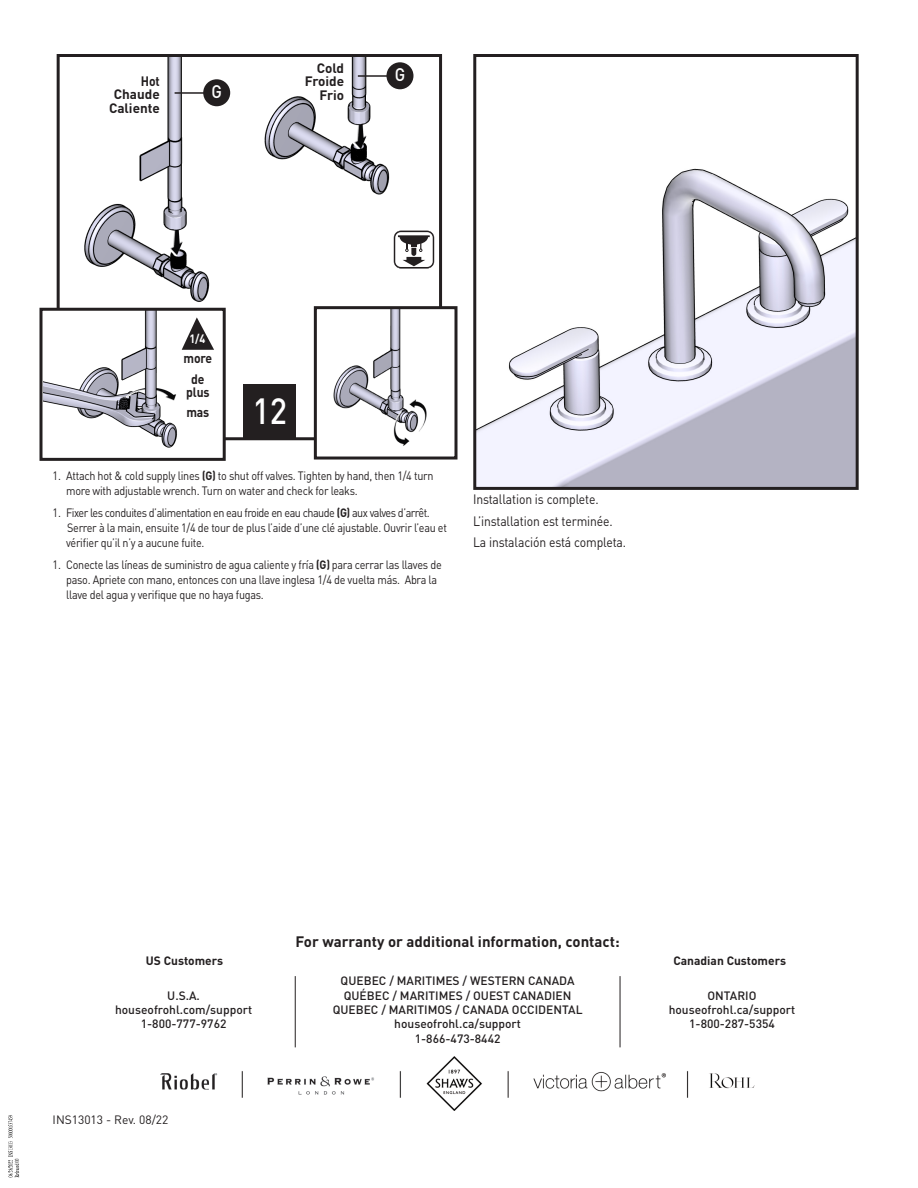
<style>
.page{position:relative;width:918px;height:1188px;background:#fff}
.page>*{position:absolute;margin:0;border:0;box-sizing:border-box;transform-origin:0 0}
.Callout_Circles{font:500 36px "DIN Pro";color:#fff;scale:.9 1}
.Callout_Circles-2{font:500 18px "DIN Pro";color:#fff;scale:.9 1}
.t1{font:700 15px "DIN Pro";color:#231f20}
.Description_Content{font:13.5px "DIN Pro";letter-spacing:-.01em;color:#231f20;scale:.9 1}
.Description_Content-2{font:700 13.5px "DIN Pro";color:#231f20}
.Description_Content-3{font:700 13.5px/13.5px "DIN Pro";color:#231f20;text-align:center;scale:.9 1}
.Bolded{font:700 13.5px "DIN Pro";color:#231f20;scale:.9 1}
.Description_Content-4{font:12px/15px "DIN Pro";letter-spacing:-.025em;color:#231f20;scale:.9 1}
.t2{font:500 12px "DIN Pro";color:#231f20}
.t3{font:700 12px "DIN Pro";color:#231f20}
.Description_Content-5{font:12px "DIN Pro";color:#231f20}
.Description_Content-6{font:700 12px "DIN Pro";color:#fff;scale:.9 1}
.s1{font-weight:700}
</style>
<div class="page">
<svg style="left:473px;top:54px;width:386px;height:436px"></svg>
<img style="left:161px;top:1056px;width:594px;height:55px">
<hr style="left:295px;top:976px;width:1px;height:71px;background:#231f20">
<hr style="left:620px;top:976px;width:1px;height:71px;background:#231f20">
<svg style="left:56px;top:54px;width:387px;height:387px"></svg>
<svg style="left:312px;top:305px;width:146px;height:155px"></svg>
<svg style="left:39px;top:306px;width:188px;height:155px"></svg>
<div style="left:203px;top:79px;width:27px;height:27px;background:#231f20;border-radius:50%"></div>
<hr style="left:175px;top:92px;width:31px;height:2px;background:#231f20">
<div style="left:386px;top:62px;width:27px;height:27px;background:#231f20;border-radius:50%"></div>
<hr style="left:358px;top:75px;width:31px;height:2px;background:#231f20">
<div style="left:244px;top:384px;width:52px;height:54px;background:#231f20"></div>
<svg style="left:394px;top:231px;width:40px;height:37px"></svg>
<svg style="left:8px;top:1115px;width:11px;height:62px"></svg>
<p class="Bolded" style="left:141px;top:70px;width:23px">Hot</p>
<p class="Description_Content-2" style="left:114px;top:84px;width:48px">Chaude</p>
<p class="Description_Content-2" style="left:109px;top:97px;width:52px">Caliente</p>
<p class="Callout_Circles-2" style="left:211px;top:80px;width:13px">G</p>
<p class="Description_Content-2" style="left:317px;top:57px;width:29px">Cold</p>
<p class="Description_Content-2" style="left:305px;top:71px;width:41px">Froide</p>
<p class="Description_Content-2" style="left:319px;top:84px;width:26px">Frio</p>
<p class="Callout_Circles-2" style="left:395px;top:63px;width:13px">G</p>
<p class="Description_Content-6" style="left:189px;top:329px;width:19px">1/4</p>
<p class="Description_Content-3" style="left:184px;top:351px;width:33px">more</p>
<p class="Description_Content-3" style="left:186px;top:371px;width:28px">de plus</p>
<p class="Description_Content-3" style="left:186px;top:405px;width:27px">mas</p>
<p class="Callout_Circles" style="left:253px;top:386px;width:40px">12</p>
<p class="Description_Content-4" style="left:66px;top:468px;width:410px;text-indent:-13px">1. Attach hot &amp; cold supply lines <span class="s1">(G)</span> to shut off valves. Tighten by hand, then 1/4 turn more with adjustable wrench. Turn on water and check for leaks.</p>
<p class="Description_Content-4" style="left:66px;top:505px;width:425px;text-indent:-14px">1. Fixer les conduites d’alimentation en eau froide en eau chaude <span class="s1">(G)</span> aux valves d’arrêt.<br>Serrer à la main, ensuite 1/4 de tour de plus l’aide d’une clé ajustable. Ouvrir l’eau et vérifier qu’il n’y a aucune fuite.</p>
<p class="Description_Content-4" style="left:66px;top:557px;width:419px;text-indent:-13px">1. Conecte las líneas de suministro de agua caliente y fría <span class="s1">(G)</span> para cerrar las llaves de paso. Apriete con mano, entonces con una llave inglesa 1/4 de vuelta más. Abra la llave del agua y verifique que no haya fugas.</p>
<p class="Description_Content" style="left:473px;top:490px;width:141px">Installation is complete.</p>
<p class="Description_Content" style="left:473px;top:512px;width:157px">L’installation est terminée.</p>
<p class="Description_Content" style="left:473px;top:533px;width:171px">La instalación está completa.</p>
<p class="t1" style="left:296px;top:930px;width:326px">For warranty or additional information, contact:</p>
<p class="t3" style="left:146px;top:951px;width:79px">US Customers</p>
<p class="t3" style="left:673px;top:951px;width:114px">Canadian Customers</p>
<p class="t2" style="left:167px;top:987px;width:34px">U.S.A.</p>
<p class="t2" style="left:115px;top:1002px;width:139px">houseofrohl.com/support</p>
<p class="t2" style="left:141px;top:1016px;width:87px">1-800-777-9762</p>
<p class="t2" style="left:341px;top:973px;width:235px">QUEBEC / MARITIMES / WESTERN CANADA</p>
<p class="t2" style="left:344px;top:987px;width:229px">QUÉBEC / MARITIMES / OUEST CANADIEN</p>
<p class="t2" style="left:333px;top:1002px;width:251px">QUEBEC / MARITIMOS / CANADA OCCIDENTAL</p>
<p class="t2" style="left:394px;top:1016px;width:128px">houseofrohl.ca/support</p>
<p class="t2" style="left:415px;top:1030px;width:87px">1-866-473-8442</p>
<p class="t2" style="left:707px;top:987px;width:51px">ONTARIO</p>
<p class="t2" style="left:669px;top:1002px;width:128px">houseofrohl.ca/support</p>
<p class="t2" style="left:689px;top:1016px;width:87px">1-800-287-5354</p>
<p class="Description_Content-5" style="left:53px;top:1112px;width:117px">INS13013 - Rev. 08/22</p>
</div>
